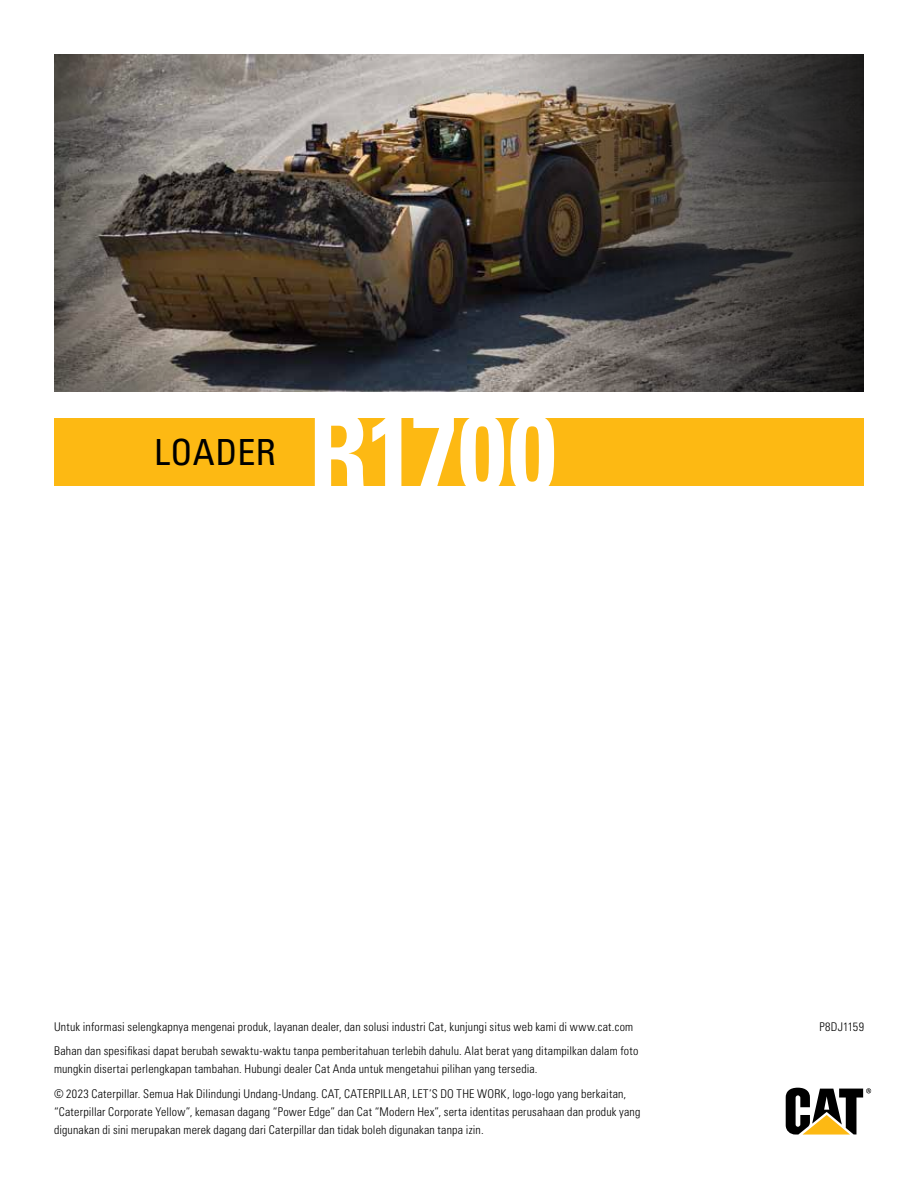
<style>
.page{position:relative;width:918px;height:1188px;background:#fff}
.page>*{position:absolute;margin:0;border:0;box-sizing:border-box;transform-origin:0 0}
.t1{font:700 condensed 108px "Univers LT Std";letter-spacing:-.005em;color:#fff}
.t2{font:condensed 36px "Univers LT Std";letter-spacing:.015em;color:#000}
.t3{font:300 condensed 12px/18px "Univers LT Std";letter-spacing:.015em;color:#000}
</style>
<div class="page">
<svg style="left:786px;top:1088px;width:85px;height:47px"></svg>
<img style="left:179px;top:54px;width:318px;height:338px">
<div style="left:54px;top:418px;width:810px;height:68px;background:#fdb913"></div>
<svg style="left:497px;top:54px;width:367px;height:338px;background:#4a4540"></svg>
<svg style="left:54px;top:54px;width:125px;height:338px;background:#69625c"></svg>
<h2 class="t2" style="left:154px;top:430px;width:123px">LOADER</h2>
<h1 class="t1" style="left:308px;top:387px;width:249px">R1700</h1>
<p class="t3" style="left:54px;top:1017px;width:581px">Untuk informasi selengkapnya mengenai produk, layanan dealer, dan solusi industri Cat, kunjungi situs web kami di www.cat.com</p>
<p class="t3" style="left:819px;top:1017px;width:46px">P8DJ1159</p>
<p class="t3" style="left:54px;top:1042px;width:586px">Bahan dan spesifikasi dapat berubah sewaktu-waktu tanpa pemberitahuan terlebih dahulu. Alat berat yang ditampilkan dalam foto mungkin disertai perlengkapan tambahan. Hubungi dealer Cat Anda untuk mengetahui pilihan yang tersedia.</p>
<p class="t3" style="left:54px;top:1085px;width:588px">© 2023 Caterpillar. Semua Hak Dilindungi Undang-Undang. CAT, CATERPILLAR, LET’S DO THE WORK, logo-logo yang berkaitan, “Caterpillar Corporate Yellow”, kemasan dagang “Power Edge” dan Cat “Modern Hex”, serta identitas perusahaan dan produk yang digunakan di sini merupakan merek dagang dari Caterpillar dan tidak boleh digunakan tanpa izin.</p>
</div>
